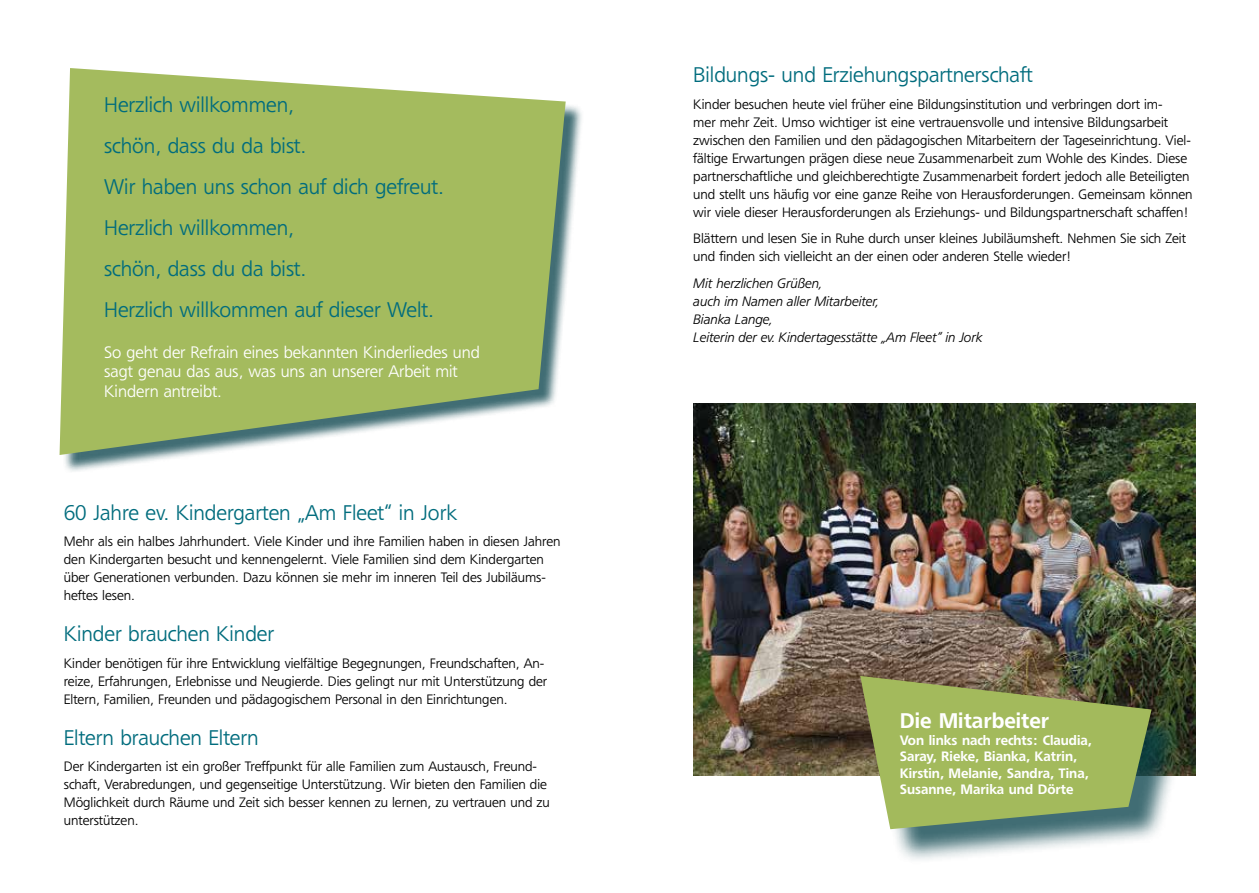
<style>
.page{position:relative;width:1259px;height:893px;background:#fff}
.page>*{position:absolute;margin:0;border:0;box-sizing:border-box;transform-origin:0 0}
.t1{font:300 21px/41px "Freeborn SB";color:#006c7d}
.t2{font:500 21px "Freeborn SB";color:#fff}
.t3{font:300 16.5px/19.5px "Freeborn SB";color:#fff}
.t4{font:300 13.5px/18px "Freeborn SB";color:#000}
.t5{font:italic 300 13.5px/18px "Freeborn SB";color:#000}
.t6{font:500 13.5px/16.5px "Freeborn SB";color:#fff}
</style>
<div class="page">
<div style="left:62px;top:71px;width:522px;height:402px;background:#003c45;opacity:.75"></div>
<svg style="left:60px;top:68px;width:506px;height:387px;background:#aabf72"></svg>
<img style="left:693px;top:404px;width:502px;height:372px">
<div style="left:865px;top:681px;width:321px;height:183px;background:#003c45;opacity:.75"></div>
<svg style="left:860px;top:676px;width:291px;height:153px;background:#93a75e"></svg>
<h1 class="t1" style="left:104px;top:84px;width:341px">Herzlich willkommen,<br>schön, dass du da bist.<br>Wir haben uns schon auf dich gefreut.<br>Herzlich willkommen,<br>schön, dass du da bist.<br>Herzlich willkommen auf dieser Welt.</h1>
<p class="t3" style="left:104px;top:342px;width:377px">So geht der Refrain eines bekannten Kinderliedes und sagt genau das aus, was uns an unserer Arbeit mit<br>Kindern antreibt.</p>
<h1 class="t1" style="left:64px;top:492px;width:394px">60 Jahre ev. Kindergarten „Am Fleet“ in Jork</h1>
<p class="t4" style="left:64px;top:533px;width:498px">Mehr als ein halbes Jahrhundert. Viele Kinder und ihre Familien haben in diesen Jahren den Kindergarten besucht und kennengelernt. Viele Familien sind dem Kindergarten über Generationen verbunden. Dazu können sie mehr im inneren Teil des Jubiläums&shy;heftes lesen.</p>
<h1 class="t1" style="left:64px;top:614px;width:212px">Kinder brauchen Kinder</h1>
<p class="t4" style="left:64px;top:654px;width:485px">Kinder benötigen für ihre Entwicklung vielfältige Begegnungen, Freundschaften, An&shy;reize, Erfahrungen, Erlebnisse und Neugierde. Dies gelingt nur mit Unterstützung der<br>Eltern, Familien, Freunden und pädagogischem Personal in den Einrichtungen.</p>
<h1 class="t1" style="left:64px;top:717px;width:196px">Eltern brauchen Eltern</h1>
<p class="t4" style="left:64px;top:758px;width:487px">Der Kindergarten ist ein großer Treffpunkt für alle Familien zum Austausch, Freund&shy;schaft, Verabredungen, und gegenseitige Unterstützung. Wir bieten den Familien die Möglichkeit durch Räume und Zeit sich besser kennen zu lernen, zu vertrauen und zu unterstützen.</p>
<h1 class="t1" style="left:693px;top:54px;width:341px">Bildungs- und Erziehungspartnerschaft</h1>
<p class="t4" style="left:693px;top:95px;width:501px">Kinder besuchen heute viel früher eine Bildungsinstitution und verbringen dort im-<br>mer mehr Zeit. Umso wichtiger ist eine vertrauensvolle und intensive Bildungsarbeit zwischen den Familien und den pädagogischen Mitarbeitern der Tageseinrichtung. Viel&shy;fältige Erwartungen prägen diese neue Zusammenarbeit zum Wohle des Kindes. Diese partnerschaftliche und gleichberechtigte Zusammenarbeit fordert jedoch alle Beteiligten und stellt uns häufig vor eine ganze Reihe von Herausforderungen. Gemeinsam können wir viele dieser Herausforderungen als Erziehungs- und Bildungspartnerschaft schaffen!</p>
<p class="t4" style="left:693px;top:229px;width:494px">Blättern und lesen Sie in Ruhe durch unser kleines Jubiläumsheft. Nehmen Sie sich Zeit und finden sich vielleicht an der einen oder anderen Stelle wieder!</p>
<p class="t5" style="left:693px;top:274px;width:291px">Mit herzlichen Grüßen,<br>auch im Namen aller Mitarbeiter,<br>Bianka Lange,<br>Leiterin der ev. Kindertagesstätte „Am Fleet“ in Jork</p>
<h1 class="t2" style="left:899px;top:709px;width:151px">Die Mitarbeiter</h1>
<p class="t6" style="left:899px;top:732px;width:193px">Von links nach rechts: Claudia,<br>Saray, Rieke, Bianka, Katrin,<br>Kirstin, Melanie, Sandra, Tina,<br>Susanne, Marika und Dörte</p>
</div>
